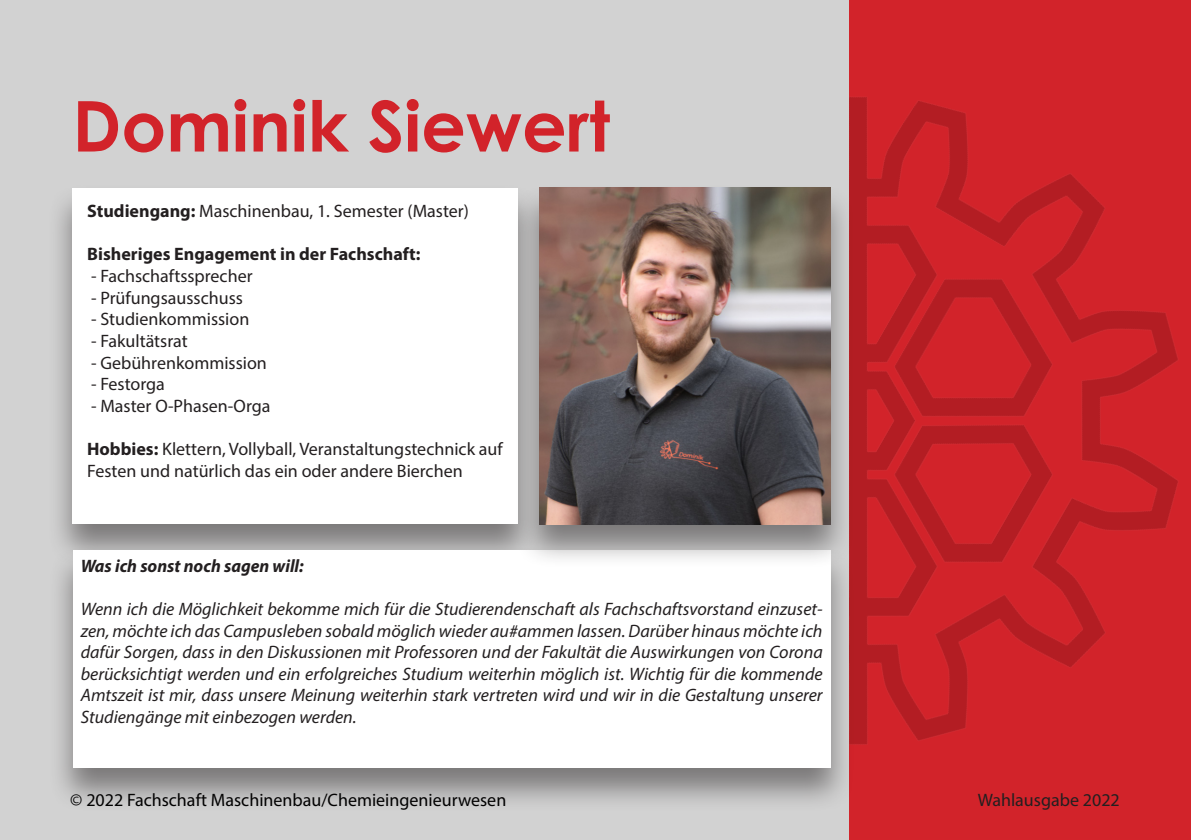
<style>
.page{position:relative;width:1191px;height:840px;background:#fff}
.page>*{position:absolute;margin:0;border:0;box-sizing:border-box;transform-origin:0 0}
.Standardtext{font:700 70px "Century Gothic";color:#d2232a}
.Standardtext-2{font:italic 18px/21.6px "Myriad Pro";color:#231f20;text-align:justify}
.Standardtext-3{font:18px/21.6px "Myriad Pro";color:#231f20}
.t1{font:18px "Myriad Pro";color:#000}
.Standardtext-4{font:700 18px "Myriad Pro";color:#231f20}
.Standardtext-5{font:italic 700 18px "Myriad Pro";color:#231f20}
.s1{font-weight:700}
</style>
<div class="page">
<img style="left:849px;top:0;width:342px;height:839px">
<div style="left:0;top:0;width:849px;height:839px;background:#d2d2d2"></div>
<div style="left:47px;top:183px;width:496px;height:386px;background:#231f20;opacity:.5"></div>
<div style="left:72px;top:188px;width:446px;height:335px;background:#fff"></div>
<div style="left:48px;top:545px;width:807px;height:267px;background:#231f20;opacity:.5"></div>
<div style="left:73px;top:550px;width:757px;height:217px;background:#fff"></div>
<div style="left:514px;top:183px;width:341px;height:386px;background:#231f20;opacity:.5"></div>
<img style="left:539px;top:188px;width:291px;height:336px">
<p class="Standardtext" style="left:72px;top:73px;width:539px">Dominik Siewert</p>
<p class="Standardtext-3" style="left:87px;top:200px;width:383px"><span class="s1">Studiengang:</span> Maschinenbau, 1. Semester (Master)</p>
<p class="Standardtext-4" style="left:87px;top:242px;width:335px">Bisheriges Engagement in der Fachschaft:</p>
<p class="Standardtext-3" style="left:91px;top:265px;width:163px">- Fachschaftssprecher</p>
<p class="Standardtext-3" style="left:91px;top:286px;width:153px">- Prüfungsausschuss</p>
<p class="Standardtext-3" style="left:91px;top:308px;width:160px">- Studienkommission</p>
<p class="Standardtext-3" style="left:91px;top:329px;width:98px">- Fakultätsrat</p>
<p class="Standardtext-3" style="left:91px;top:351px;width:177px">- Gebührenkommission</p>
<p class="Standardtext-3" style="left:91px;top:373px;width:75px">- Festorga</p>
<p class="Standardtext-3" style="left:91px;top:394px;width:181px">- Master O-Phasen-Orga</p>
<p class="Standardtext-3" style="left:87px;top:437px;width:417px"><span class="s1">Hobbies:</span> Klettern, Vollyball, Veranstaltungstechnick auf<br>Festen und natürlich das ein oder andere Bierchen</p>
<p class="Standardtext-5" style="left:81px;top:553px;width:225px">Was ich sonst noch sagen will:</p>
<p class="Standardtext-2" style="left:81px;top:597px;width:743px">Wenn ich die Möglichkeit bekomme mich für die Studierendenschaft als Fachschaftsvorstand einzuset&shy;zen, möchte ich das Campusleben sobald möglich wieder au#ammen lassen. Darüber hinaus möchte ich dafür Sorgen, dass in den Diskussionen mit Professoren und der Fakultät die Auswirkungen von Corona berücksichtigt werden und ein erfolgreiches Studium weiterhin möglich ist. Wichtig für die kommende Amtszeit ist mir, dass unsere Meinung weiterhin stark vertreten wird und wir in die Gestaltung unserer Studiengänge mit einbezogen werden.</p>
<p class="t1" style="left:70px;top:788px;width:437px">© 2022 Fachschaft Maschinenbau/Chemieingenieurwesen</p>
<p class="Standardtext-3" style="left:977px;top:788px;width:144px">Wahlausgabe 2022</p>
</div>
